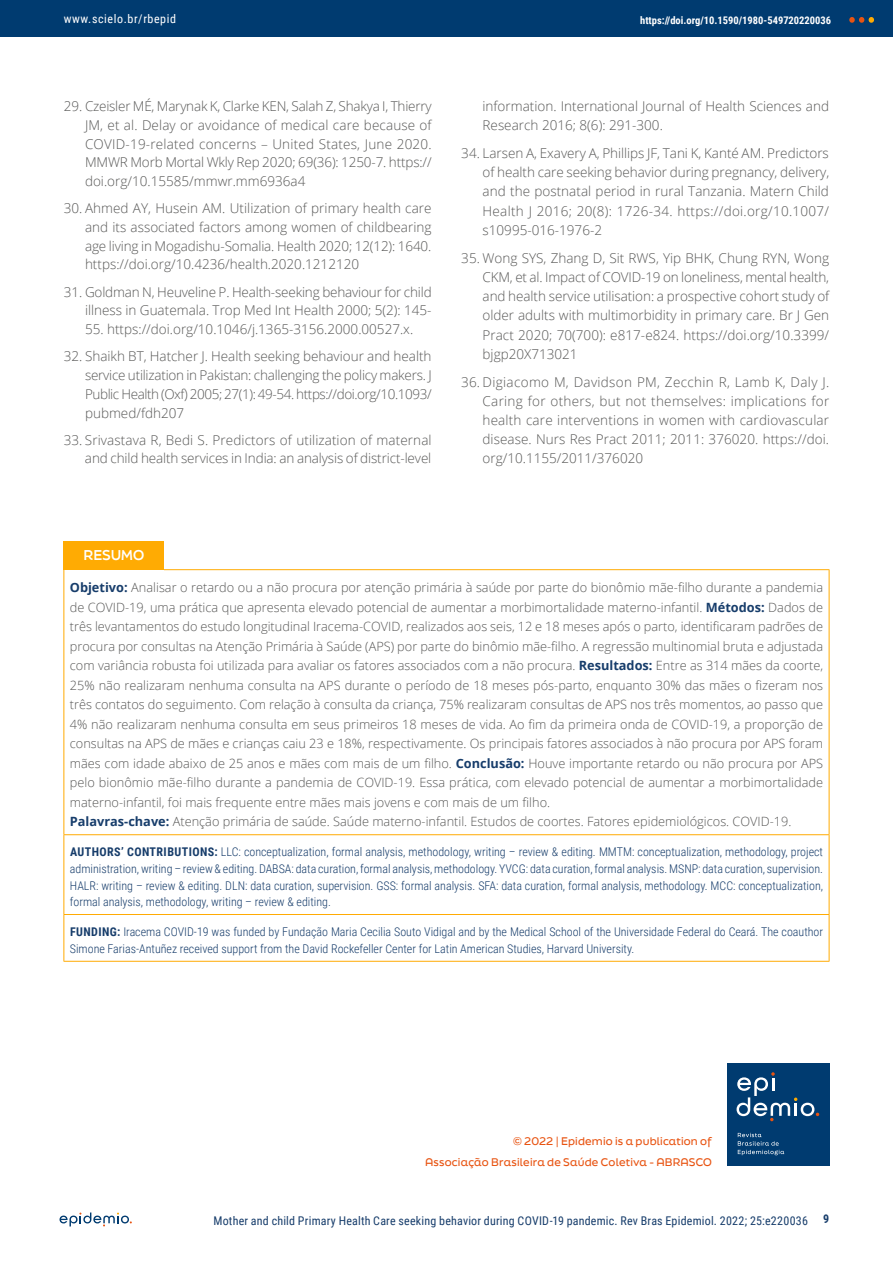
<style>
.page{position:relative;width:893px;height:1263px;background:#fff}
.page>*{position:absolute;margin:0;border:0;box-sizing:border-box;transform-origin:0 0}
.t1{font:300 13.5px/19.2px "Open Sans";color:#575756;text-align:justify}
.t2{font:700 13.5px "Final Six";letter-spacing:-.01em;color:#fff}
.t3{font:300 12.75px/19.5px "Open Sans";color:#575756}
.t4{font:300 12px/16.5px "Roboto Condensed";color:#173d6b;text-align:justify}
.t5{font:12px "Roboto Condensed";letter-spacing:.02em;color:#173d6b}
.t6{font:12px "Roboto Condensed";letter-spacing:.05em;color:#fff}
.t7{font:700 12px "Roboto Condensed";color:#173d6b}
.t8{font:500 10.5px/21px "Final Six";letter-spacing:.015em;color:#e85412;text-align:right}
.t9{font:700 10.5px "Roboto Condensed";color:#fff}
.s1{font-weight:700;color:#173d6b}
.s2{font-weight:700}
</style>
<div class="page">
<div style="left:0;top:0;width:893px;height:36px;background:#003b70"></div>
<svg style="left:849px;top:17px;width:25px;height:6px"></svg>
<svg style="left:60px;top:1212px;width:72px;height:14px"></svg>
<div style="left:727px;top:1063px;width:102px;height:103px;background:#003b70"></div>
<svg style="left:738px;top:1133px;width:46px;height:22px"></svg>
<svg style="left:737px;top:1072px;width:82px;height:49px"></svg>
<div style="left:64px;top:542px;width:100px;height:28px;background:#ffab03"></div>
<hr style="left:64px;top:570px;width:1px;height:264px;background:#ffab03">
<hr style="left:164px;top:569px;width:665px;height:1px;background:#ffab03">
<hr style="left:829px;top:570px;width:1px;height:264px;background:#ffab03">
<hr style="left:64px;top:835px;width:1px;height:79px;background:#ffab03">
<hr style="left:829px;top:835px;width:1px;height:79px;background:#ffab03">
<hr style="left:64px;top:834px;width:100px;height:1px;background:#ffab03">
<hr style="left:164px;top:834px;width:665px;height:1px;background:#ffab03">
<hr style="left:64px;top:914px;width:100px;height:1px;background:#ffab03">
<hr style="left:164px;top:914px;width:665px;height:1px;background:#ffab03">
<hr style="left:64px;top:915px;width:1px;height:46px;background:#ffab03">
<hr style="left:829px;top:915px;width:1px;height:46px;background:#ffab03">
<hr style="left:64px;top:961px;width:100px;height:1px;background:#ffab03">
<hr style="left:164px;top:961px;width:665px;height:1px;background:#ffab03">
<p class="t6" style="left:64px;top:10px;width:114px">www.scielo.br/rbepid</p>
<p class="t1" style="left:85px;top:96px;width:348px;line-height:18.8px;text-indent:-21px">29. Czeisler MÉ, Marynak K, Clarke KEN, Salah Z, Shakya I, Thierry JM, et al. Delay or avoidance of medical care because of COVID-19-related concerns – United States, June 2020.<br>MMWR Morb Mortal Wkly Rep 2020; 69(36): 1250-7. https:// doi.org/10.15585/mmwr.mm6936a4</p>
<p class="t1" style="left:85px;top:199px;width:348px;line-height:18.8px;text-indent:-21px">30. Ahmed AY, Husein AM. Utilization of primary health care and its associated factors among women of childbearing age living in Mogadishu-Somalia. Health 2020; 12(12): 1640. https://doi.org/10.4236/health.2020.1212120</p>
<p class="t1" style="left:64px;top:282px;width:369px;line-height:18.8px;text-align:right">31. Goldman N, Heuveline P. Health-seeking behaviour for child illness in Guatemala. Trop Med Int Health 2000; 5(2): 145-</p>
<p class="t1" style="left:85px;top:319px;width:330px">55. https://doi.org/10.1046/j.1365-3156.2000.00527.x.</p>
<p class="t1" style="left:85px;top:347px;width:348px;line-height:18.8px;text-indent:-21px">32. Shaikh BT, Hatcher J. Health seeking behaviour and health service utilization in Pakistan: challenging the policy makers. J Public Health (Oxf) 2005; 27(1): 49-54. https://doi.org/10.1093/ pubmed/fdh207</p>
<p class="t1" style="left:64px;top:430px;width:369px;line-height:18.8px;text-align:right">33. Srivastava R, Bedi S. Predictors of utilization of maternal and child health services in India: an analysis of district-level</p>
<p class="t9" style="left:640px;top:12px;width:192px">https://doi.org/10.1590/1980-549720220036</p>
<p class="t1" style="left:483px;top:96px;width:348px">information. International Journal of Health Sciences and<br>Research 2016; 8(6): 291-300.</p>
<p class="t1" style="left:483px;top:143px;width:348px;text-indent:-21px">34. Larsen A, Exavery A, Phillips JF, Tani K, Kanté AM. Predictors of health care seeking behavior during pregnancy, delivery, and the postnatal period in rural Tanzania. Matern Child Health J 2016; 20(8): 1726-34. https://doi.org/10.1007/ s10995-016-1976-2</p>
<p class="t1" style="left:483px;top:248px;width:348px;text-indent:-21px">35. Wong SYS, Zhang D, Sit RWS, Yip BHK, Chung RYN, Wong CKM, et al. Impact of COVID-19 on loneliness, mental health, and health service utilisation: a prospective cohort study of older adults with multimorbidity in primary care. Br J Gen Pract 2020; 70(700): e817-e824. https://doi.org/10.3399/ bjgp20X713021</p>
<p class="t1" style="left:483px;top:372px;width:348px;text-indent:-21px">36. Digiacomo M, Davidson PM, Zecchin R, Lamb K, Daly J.<br>Caring for others, but not themselves: implications for health care interventions in women with cardiovascular disease. Nurs Res Pract 2011; 2011: 376020. https://doi. org/10.1155/2011/376020</p>
<p class="t2" style="left:84px;top:545px;width:62px">RESUMO</p>
<p class="t3" style="left:70px;top:577px;width:755px"><span class="s1">Objetivo:</span> Analisar o retardo ou a não procura por atenção primária à saúde por parte do bionômio mãe-filho durante a pandemia de COVID-19, uma prática que apresenta elevado potencial de aumentar a morbimortalidade materno-infantil. <span class="s1">Métodos:</span> Dados de três levantamentos do estudo longitudinal Iracema-COVID, realizados aos seis, 12 e 18 meses após o parto, identificaram padrões de procura por consultas na Atenção Primária à Saúde (APS) por parte do binômio mãe-filho. A regressão multinomial bruta e adjustada com variância robusta foi utilizada para avaliar os fatores associados com a não procura. <span class="s1">Resultados:</span> Entre as 314 mães da coorte, 25% não realizaram nenhuma consulta na APS durante o período de 18 meses pós-parto, enquanto 30% das mães o fizeram nos três contatos do seguimento. Com relação à consulta da criança, 75% realizaram consultas de APS nos três momentos, ao passo que 4% não realizaram nenhuma consulta em seus primeiros 18 meses de vida. Ao fim da primeira onda de COVID-19, a proporção de consultas na APS de mães e crianças caiu 23 e 18%, respectivamente. Os principais fatores associados à não procura por APS foram mães com idade abaixo de 25 anos e mães com mais de um filho. <span class="s1">Conclusão:</span> Houve importante retardo ou não procura por APS pelo bionômio mãe-filho durante a pandemia de COVID-19. Essa prática, com elevado potencial de aumentar a morbimortalidade materno-infantil, foi mais frequente entre mães mais jovens e com mais de um filho.<br><span class="s1">Palavras-chave:</span> Atenção primária de saúde. Saúde materno-infantil. Estudos de coortes. Fatores epidemiológicos. COVID-19.</p>
<p class="t4" style="left:70px;top:843px;width:755px"><span class="s2">AUTHORS’ CONTRIBUTIONS:</span> LLC: conceptualization, formal analysis, methodology, writing – review &amp; editing. MMTM: conceptualization, methodology, project administration, writing – review &amp; editing. DABSA: data curation, formal analysis, methodology. YVCG: data curation, formal analysis. MSNP: data curation, supervision.<br>HALR: writing – review &amp; editing. DLN: data curation, supervision. GSS: formal analysis. SFA: data curation, formal analysis, methodology. MCC: conceptualization, formal analysis, methodology, writing – review &amp; editing.</p>
<p class="t4" style="left:70px;top:923px;width:755px"><span class="s2">FUNDING:</span> Iracema COVID-19 was funded by Fundação Maria Cecilia Souto Vidigal and by the Medical School of the Universidade Federal do Ceará. The coauthor<br>Simone Farias-Antuñez received support from the David Rockefeller Center for Latin American Studies, Harvard University.</p>
<p class="t8" style="left:425px;top:1130px;width:288px">© 2022 | Epidemio is a publication of<br>Associação Brasileira de Saúde Coletiva - ABRASCO</p>
<p class="t5" style="left:213px;top:1212px;width:596px">Mother and child Primary Health Care seeking behavior during COVID-19 pandemic. Rev Bras Epidemiol. 2022; 25:e220036</p>
<p class="t7" style="left:823px;top:1211px;width:8px">9</p>
</div>
